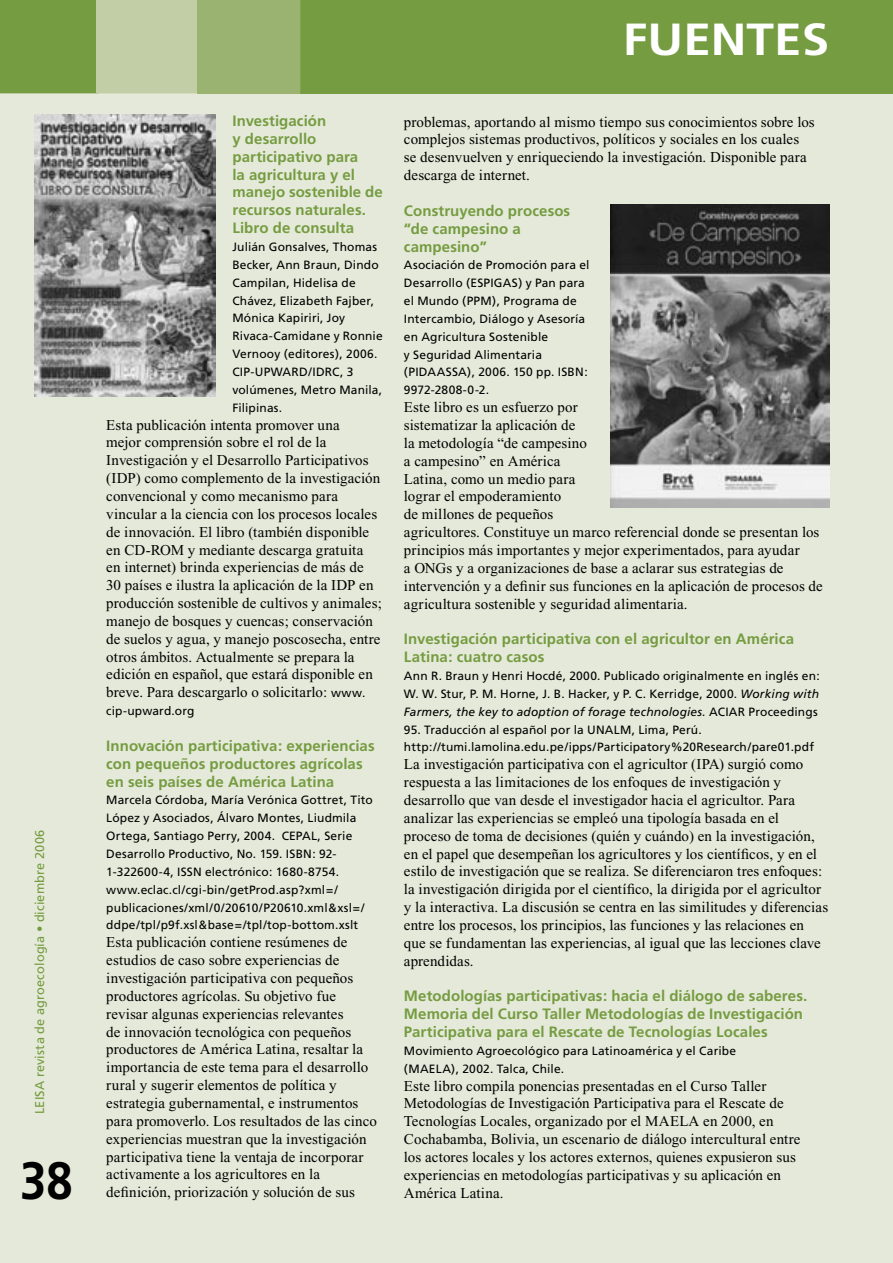
<style>
.page{position:relative;width:893px;height:1263px;background:#fff}
.page>*{position:absolute;margin:0;border:0;box-sizing:border-box;transform-origin:0 0}
.t1{font:700 52.5px "Frutiger";color:#000;scale:.9 1}
.t2{font:700 45px "Frutiger";color:#fff;scale:1.1 1}
.t3{font:15px/17.9px "Times New Roman";letter-spacing:.005em;color:#000}
.t4{font:700 15px/17.9px "Frutiger";letter-spacing:.005em;color:#759c41}
.t5{font:12.75px "Frutiger";letter-spacing:.01em;color:#759c41}
.t6{font:12px/17.9px "Frutiger";letter-spacing:.01em;color:#000}
.s1{font-family:"Frutiger";font-size:12px}
.s2{font-style:italic}
</style>
<div class="page">
<div style="left:0;top:94px;width:893px;height:1169px;background:#e5e9d9"></div>
<div style="left:300px;top:0;width:593px;height:94px;background:#759c41"></div>
<svg style="left:0;top:0;width:300px;height:94px;background:#9bb473"></svg>
<img style="left:34px;top:115px;width:181px;height:282px">
<img style="left:610px;top:204px;width:219px;height:303px">
<p class="t5" style="left:32px;top:1114px;width:286px;rotate:-90deg">leisa revista de agroecología • diciembre 2006</p>
<p class="t1" style="left:20px;top:1150px;width:29px">38</p>
<p class="t2" style="left:623px;top:13px;width:189px">FUENTES</p>
<p class="t4" style="left:232px;top:112px;width:152px">Investigación<br>y desarrollo participativo para<br>la agricultura y el manejo sostenible de recursos naturales.<br>Libro de consulta</p>
<p class="t6" style="left:232px;top:238px;width:152px">Julián Gonsalves, Thomas<br>Becker, Ann Braun, Dindo<br>Campilan, Hidelisa de<br>Chávez, Elizabeth Fajber,<br>Mónica Kapiriri, Joy<br>Rivaca-Camidane y Ronnie<br>Vernooy (editores), 2006.<br>CI P-UPWARD/I DRC, 3 volúmenes, Metro Manila,<br>Filipinas.</p>
<p class="t3" style="left:106px;top:416px;width:275px">Esta publicación intenta promover una<br>mejor comprensión sobre el rol de la Investigación y el Desarrollo Participativos (IDP) como complemento de la investigación convencional y como mecanismo para vincular a la ciencia con los procesos locales de innovación. El libro (también disponible en CD -ROM</p>
<p class="t3" style="left:106px;top:541px;width:277px;text-indent:82px">y mediante descarga gratuita<br>en internet) brinda experiencias de más de 30 países e ilustra la aplicación de la IDP en producción sostenible de cultivos y animales; manejo de bosques y cuencas; conservación de suelos y agua, y manejo poscosecha, entre otros ámbitos. Actualmente se prepara la edición en español, que estará disponible en breve. Para descargarlo o solicitarlo: <span class="s1">www.</span></p>
<p class="t6" style="left:106px;top:702px;width:90px">cip-upward.org</p>
<p class="t4" style="left:106px;top:737px;width:270px">Innovación participativa: experiencias con pequeños productores agrícolas en seis países de América Latina</p>
<p class="t6" style="left:106px;top:791px;width:268px">Marcela Córdoba, María Verónica Gottret, Tito López y Asociados, Álvaro Montes, Liudmila Ortega, Santiago Perry, 2004. CE PAL, Serie Desarrollo Productivo, No. 159. ISBN: 92- 1-322600-4, ISSN electrónico: 1680-8754. www.eclac.cl/cgi-bin/getProd.asp?xml=/ publicaciones/xml/0/20610/P20610.xml&amp;xsl=/ ddpe/tpl/p9f.xsl&amp;base=/tpl/top-bottom.xslt</p>
<p class="t3" style="left:106px;top:933px;width:272px">Esta publicación contiene resúmenes de estudios de caso sobre experiencias de investigación participativa con pequeños productores agrícolas. Su objetivo fue revisar algunas experiencias relevantes<br>de innovación tecnológica con pequeños productores de América Latina, resaltar la importancia de este tema para el desarrollo rural y sugerir elementos de política y estrategia gubernamental, e instrumentos para promoverlo. Los resultados de las cinco experiencias muestran que la investigación participativa tiene la ventaja de incorporar activamente a los agricultores en la definición, priorización y solución de sus</p>
<p class="t3" style="left:404px;top:113px;width:412px">problemas, aportando al mismo tiempo sus conocimientos sobre los complejos sistemas productivos, políticos y sociales en los cuales se desenvuelven y enriqueciendo la investigación. Disponible para descarga de internet.</p>
<p class="t4" style="left:404px;top:202px;width:168px">Construyendo procesos “de campesino a campesino”</p>
<p class="t6" style="left:404px;top:256px;width:187px">Asociación de Promoción para el<br>Desarrollo (ESPI GAS) y Pan para el Mundo (PPM), Programa de<br>I ntercambio, Diálogo y Asesoría en Agricultura Sostenible<br>y Seguridad Alimentaria<br>(PI DAASSA</p>
<p class="t6" style="left:404px;top:363px;width:185px;text-indent:63px">), 2006. 150 pp. ISBN:<br>9972-2808-0-2.</p>
<p class="t3" style="left:404px;top:398px;width:420px">Este libro es un esfuerzo por<br>sistematizar la aplicación de<br>la metodología “de campesino<br>a campesino” en América<br>Latina, como un medio para<br>lograr el empoderamiento<br>de millones de pequeños<br>agricultores. Constituye un marco referencial donde se presentan los principios más importantes y mejor experimentados, para ayudar<br>a ONGs y a organizaciones de base a aclarar sus estrategias de intervención y a definir sus funciones en la aplicación de procesos de agricultura sostenible y seguridad alimentaria.</p>
<p class="t4" style="left:404px;top:630px;width:392px">Investigación participativa con el agricultor en América<br>Latina: cuatro casos</p>
<p class="t6" style="left:404px;top:667px;width:417px;text-align:justify">Ann R. Braun y Henri Hocdé, 2000. Publicado originalmente en inglés en:<br>W. W. Stur, P. M. Horne, J. B. Hacker, y P. C. Kerridge, 2000. <span class="s2">Working with Farmers, the key to adoption of forage technologies.</span> ACIA R Proceedings</p>
<p class="t6" style="left:404px;top:720px;width:412px">95. Traducción al español por la UNALM, Lima, Perú. http://tumi.lamolina.edu.pe/ipps/Participatory%20Research/pare01.pdf</p>
<p class="t3" style="left:404px;top:755px;width:426px">La investigación participativa con el agricultor (IPA) surgió como respuesta a las limitaciones de los enfoques de investigación y desarrollo que van desde el investigador hacia el agricultor. Para analizar las experiencias se empleó una tipología basada en el proceso de toma de decisiones (quién y cuándo) en la investigación, en el papel que desempeñan los agricultores y los científicos, y en el estilo de investigación que se realiza. Se diferenciaron tres enfoques: la investigación dirigida por el científico, la dirigida por el agricultor y la interactiva. La discusión se centra en las similitudes y diferencias entre los procesos, los principios, las funciones y las relaciones en que se fundamentan las experiencias, al igual que las lecciones clave aprendidas.</p>
<p class="t4" style="left:404px;top:987px;width:405px">Metodologías participativas: hacia el diálogo de saberes.<br>Memoria del Curso Taller Metodologías de Investigación<br>Participativa para el Rescate de Tecnologías Locales</p>
<p class="t6" style="left:404px;top:1042px;width:334px">Movimiento Agroecológico para Latinoamérica y el Caribe (MAELA</p>
<p class="t6" style="left:451px;top:1060px;width:114px">), 2002. Talca, Chile.</p>
<p class="t3" style="left:404px;top:1077px;width:398px">Este libro compila ponencias presentadas en el Curso Taller Metodologías de Investigación Participativa para el Rescate de Tecnologías Locales, organizado por el MAELA en 2000, en Cochabamba, Bolivia, un escenario de diálogo intercultural entre los actores locales y los actores externos, quienes expusieron sus experiencias en metodologías participativas y su aplicación en América Latina.</p>
</div>
